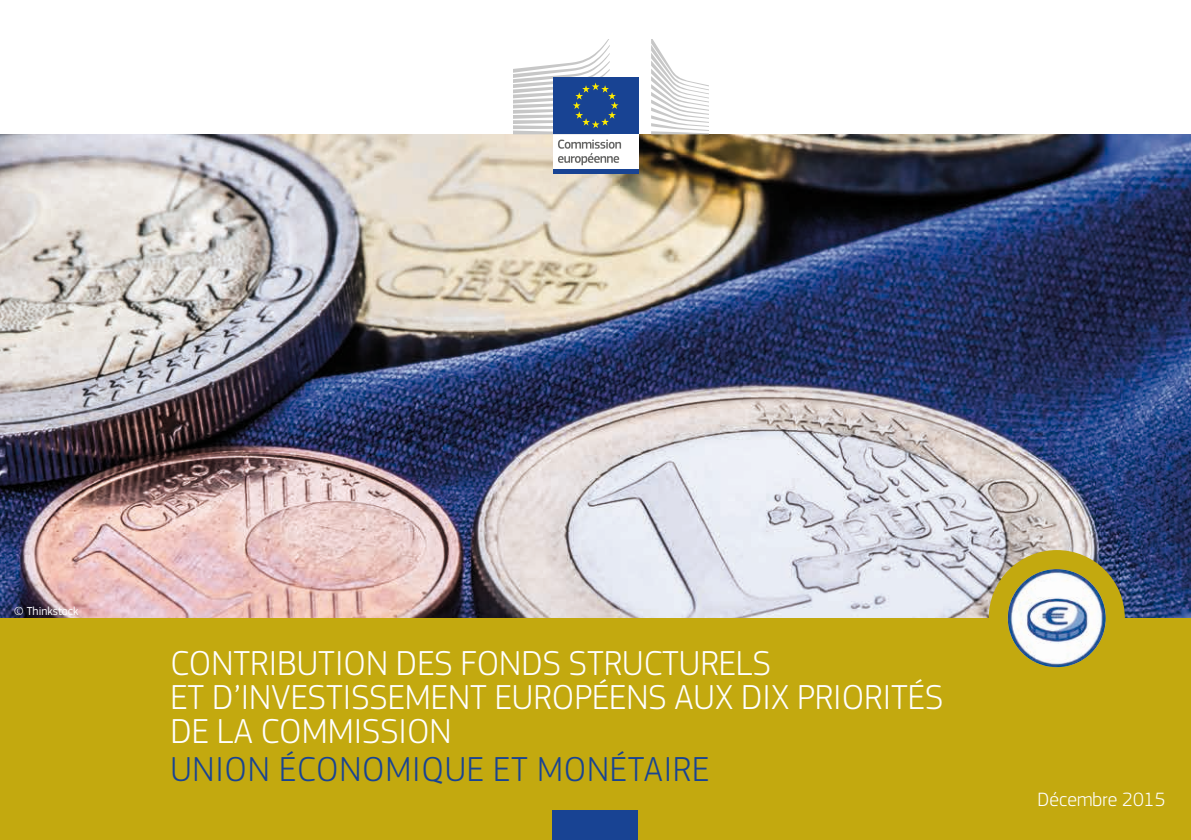
<style>
.page{position:relative;width:1191px;height:840px;background:#fff}
.page>*{position:absolute;margin:0;border:0;box-sizing:border-box;transform-origin:0 0}
.t1{font:300 36px/34px "EC Square Sans Pro";color:#fff}
.t2{font:300 36px "EC Square Sans Pro";letter-spacing:.02em;color:#184393}
.t3{font:300 20px "EC Square Sans Pro";color:#fff}
.t4{font:12px "EC Square Sans Pro";color:#fff}
</style>
<div class="page">
<img style="left:0;top:134px;width:1191px;height:483px">
<div style="left:0;top:617px;width:1191px;height:222px;background:#c3a90f"></div>
<div style="left:988px;top:549px;width:136px;height:137px;background:#c3a90f;border-radius:50%"></div>
<img style="left:1007px;top:568px;width:98px;height:98px">
<svg style="left:513px;top:77px;width:195px;height:98px"></svg>
<div style="left:553px;top:132px;width:85px;height:38px;background:#fff"></div>
<div style="left:553px;top:169px;width:85px;height:5px;background:#184393"></div>
<svg style="left:651px;top:39px;width:57px;height:95px"></svg>
<div style="left:553px;top:77px;width:85px;height:57px;background:#184393"></div>
<svg style="left:513px;top:39px;width:108px;height:126px"></svg>
<div style="left:553px;top:809px;width:85px;height:30px;background:#184393"></div>
<p class="t4" style="left:14px;top:604px;width:66px">© Thinkstock</p>
<p class="t1" style="left:170px;top:645px;width:774px">CONTRIBUTION DES FONDS STRUCTURELS<br>ET D’INVESTISSEMENT EUROPÉENS AUX DIX PRIORITÉS<br>DE LA COMMISSION</p>
<p class="t2" style="left:170px;top:747px;width:540px">UNION ÉCONOMIQUE ET MONÉTAIRE</p>
<p class="t3" style="left:1037px;top:787px;width:129px">Décembre 2015</p>
</div>
